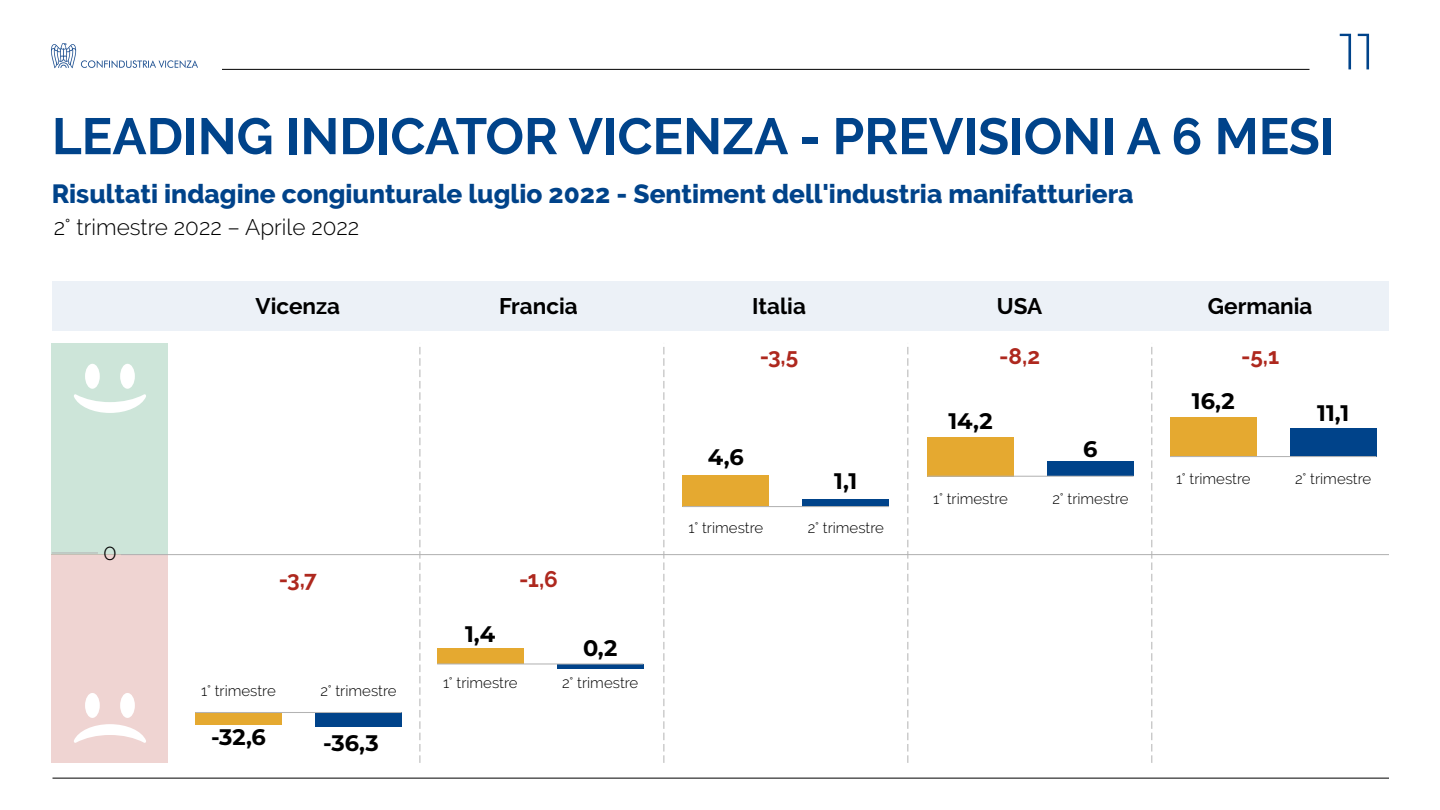
<style>
.page{position:relative;width:1440px;height:810px;background:#fff}
.page>*{position:absolute;margin:0;border:0;box-sizing:border-box;transform-origin:0 0}
.t1{font:700 51px "Raleway";color:#00438a}
.t2{font:300 51px "Montserrat";color:#00438a}
.t3{font:800 26.25px "Raleway";color:#00438a}
.t4{font:700 22.5px "Montserrat";color:#000}
.t5{font:700 22.5px "Raleway";color:#000}
.t6{font:300 22.5px "Raleway";color:#000}
.t7{font:700 22.5px "Raleway";color:#ae281e}
.t8{font:300 15px "Raleway";color:#000}
</style>
<div class="page">
<hr style="left:222px;top:69px;width:1088px;height:1px;background:#000">
<hr style="left:52px;top:778px;width:1337px;height:1px;background:#000">
<img style="left:52px;top:44px;width:146px;height:25px">
<div style="left:52px;top:281px;width:1337px;height:50px;background:#ecf1f7"></div>
<svg style="left:420px;top:347px;width:1px;height:416px"></svg>
<svg style="left:664px;top:347px;width:1px;height:416px"></svg>
<svg style="left:908px;top:347px;width:1px;height:416px"></svg>
<svg style="left:1152px;top:347px;width:1px;height:416px"></svg>
<div style="left:195px;top:713px;width:87px;height:12px;background:#e5a930"></div>
<div style="left:315px;top:713px;width:87px;height:14px;background:#00438a"></div>
<div style="left:683px;top:476px;width:86px;height:31px;background:#e5a930"></div>
<div style="left:803px;top:500px;width:86px;height:7px;background:#00438a"></div>
<div style="left:927px;top:437px;width:87px;height:39px;background:#e5a930"></div>
<div style="left:1047px;top:462px;width:87px;height:14px;background:#00438a"></div>
<div style="left:1170px;top:417px;width:86px;height:40px;background:#e5a930"></div>
<div style="left:1290px;top:428px;width:86px;height:29px;background:#00438a"></div>
<div style="left:52px;top:343px;width:116px;height:212px;background:#cde5d9"></div>
<div style="left:52px;top:555px;width:116px;height:208px;background:#efd4d2"></div>
<hr style="left:52px;top:552px;width:46px;height:1px;background:#b3b3b3">
<hr style="left:121px;top:554px;width:1268px;height:1px;background:#b3b3b3">
<div style="left:85px;top:364px;width:15px;height:25px;background:#fff;border-radius:50%"></div>
<div style="left:120px;top:364px;width:15px;height:25px;background:#fff;border-radius:50%"></div>
<svg style="left:74px;top:394px;width:72px;height:19px"></svg>
<div style="left:85px;top:693px;width:15px;height:25px;background:#fff;border-radius:50%"></div>
<div style="left:120px;top:693px;width:15px;height:25px;background:#fff;border-radius:50%"></div>
<svg style="left:74px;top:724px;width:72px;height:19px"></svg>
<hr style="left:195px;top:712px;width:207px;height:1px;background:#b3b3b3">
<div style="left:437px;top:648px;width:86px;height:16px;background:#e5a930"></div>
<hr style="left:557px;top:664px;width:86px;height:4px;background:#00438a">
<hr style="left:437px;top:663px;width:206px;height:2px;background:#b3b3b3">
<hr style="left:683px;top:506px;width:206px;height:1px;background:#b3b3b3">
<hr style="left:927px;top:476px;width:207px;height:1px;background:#b3b3b3">
<hr style="left:1170px;top:456px;width:206px;height:1px;background:#b3b3b3">
<h1 class="t2" style="left:1339px;top:17px;width:38px">11</h1>
<h1 class="t1" style="left:52px;top:107px;width:1284px">LEADING INDICATOR VICENZA - PREVISIONI A 6 MESI</h1>
<h2 class="t3" style="left:52px;top:179px;width:1083px">Risultati indagine congiunturale luglio 2022 - Sentiment dell'industria manifatturiera</h2>
<h3 class="t6" style="left:54px;top:214px;width:307px">2° trimestre 2022 – Aprile 2022</h3>
<h3 class="t5" style="left:256px;top:293px;width:86px">Vicenza</h3>
<h3 class="t5" style="left:499px;top:293px;width:80px">Francia</h3>
<h3 class="t5" style="left:752px;top:293px;width:55px">Italia</h3>
<h3 class="t7" style="left:760px;top:344px;width:40px">-3,5</h3>
<h3 class="t5" style="left:997px;top:293px;width:47px">USA</h3>
<h3 class="t7" style="left:999px;top:344px;width:42px">-8,2</h3>
<h3 class="t5" style="left:1208px;top:293px;width:106px">Germania</h3>
<h3 class="t7" style="left:1241px;top:344px;width:40px">-5,1</h3>
<h3 class="t6" style="left:103px;top:539px;width:15px">0</h3>
<h3 class="t7" style="left:279px;top:566px;width:40px">-3,7</h3>
<p class="t8" style="left:201px;top:682px;width:76px">1° trimestre</p>
<p class="t8" style="left:320px;top:682px;width:78px">2° trimestre</p>
<h3 class="t4" style="left:211px;top:721px;width:56px">-32,6</h3>
<h3 class="t4" style="left:323px;top:727px;width:57px">-36,3</h3>
<h3 class="t4" style="left:465px;top:617px;width:32px">1,4</h3>
<h3 class="t7" style="left:519px;top:566px;width:40px">-1,6</h3>
<h3 class="t4" style="left:583px;top:632px;width:36px">0,2</h3>
<p class="t8" style="left:443px;top:674px;width:76px">1° trimestre</p>
<p class="t8" style="left:562px;top:674px;width:78px">2° trimestre</p>
<h3 class="t4" style="left:708px;top:441px;width:37px">4,6</h3>
<h3 class="t4" style="left:834px;top:465px;width:25px">1,1</h3>
<p class="t8" style="left:689px;top:519px;width:76px">1° trimestre</p>
<p class="t8" style="left:808px;top:519px;width:78px">2° trimestre</p>
<h3 class="t4" style="left:948px;top:404px;width:46px">14,2</h3>
<h3 class="t4" style="left:1083px;top:432px;width:16px">6</h3>
<p class="t8" style="left:933px;top:490px;width:76px">1° trimestre</p>
<p class="t8" style="left:1052px;top:490px;width:78px">2° trimestre</p>
<h3 class="t4" style="left:1192px;top:384px;width:44px">16,2</h3>
<h3 class="t4" style="left:1317px;top:397px;width:33px">11,1</h3>
<p class="t8" style="left:1176px;top:470px;width:76px">1° trimestre</p>
<p class="t8" style="left:1295px;top:470px;width:78px">2° trimestre</p>
</div>
